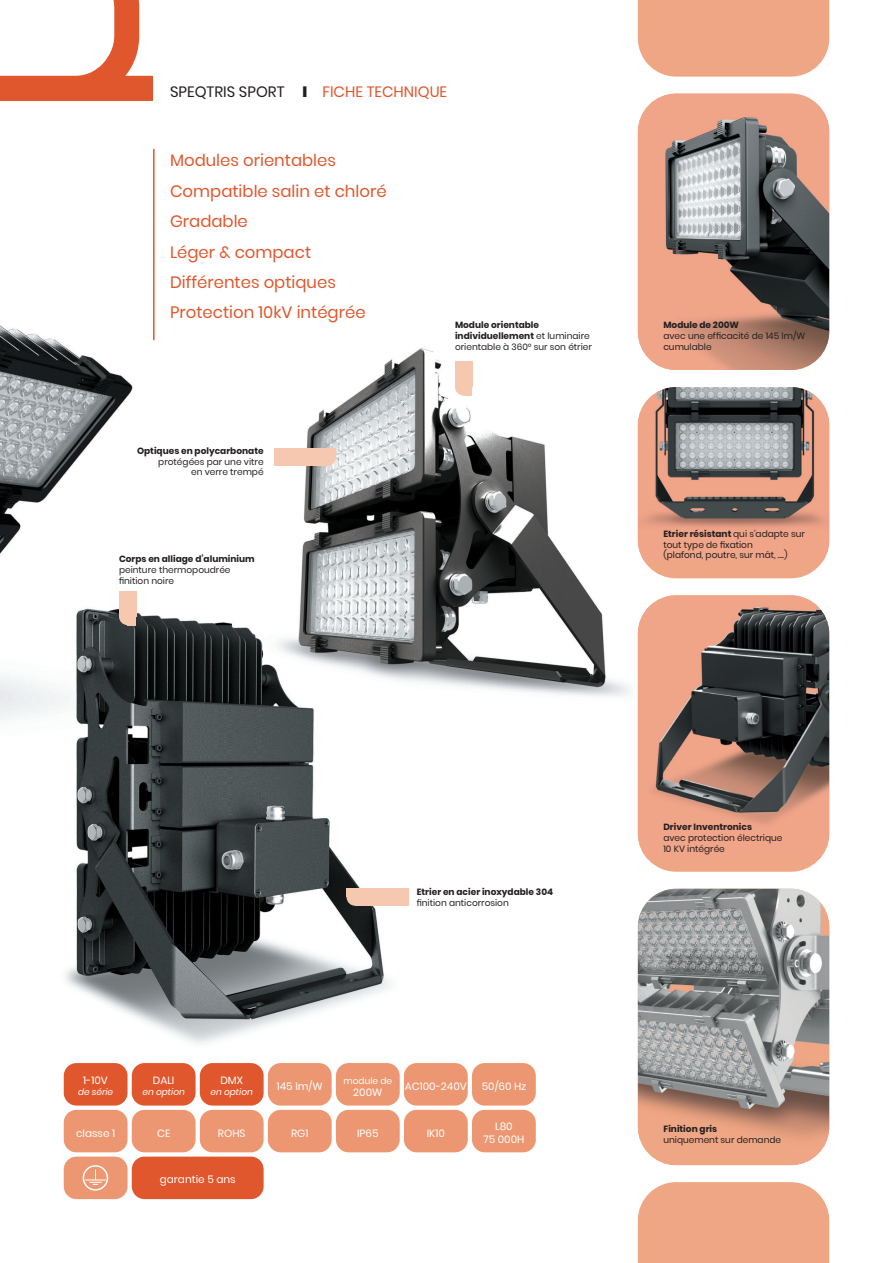
<style>
.page{position:relative;width:893px;height:1263px;background:#fff}
.page>*{position:absolute;margin:0;border:0;box-sizing:border-box;transform-origin:0 0}
.t1{font:16.5px/30.5px "Poppins";color:#e0572d}
.t2{font:15px "Poppins";color:#e0572d}
.t3{font:10.5px/12.6px "Poppins";color:#fff;text-align:center}
.t4{font:9px/10.8px "Poppins";color:#231f20}
.t5{font:700 9px "Poppins";color:#231f20}
.t6{font:italic 9px "Poppins";color:#fff}
.t7{font:9px "Poppins";color:#fff}
.s1{color:#231f20}
.s2{font-weight:900;color:#231f20}
.s3{font-weight:700}
</style>
<div class="page">
<img style="left:0;top:34px;width:830px;height:1229px">
<div style="left:463px;top:362px;width:9px;height:34px;background:#f6c8af"></div>
<div style="left:455px;top:379px;width:17px;height:17px;background:#f6c8af;border-radius:50%"></div>
<div style="left:455px;top:362px;width:17px;height:25px;background:#f6c8af"></div>
<div style="left:346px;top:889px;width:62px;height:8px;background:#f6c8af"></div>
<div style="left:346px;top:889px;width:18px;height:17px;background:#f6c8af;border-radius:50%"></div>
<div style="left:355px;top:889px;width:53px;height:17px;background:#f6c8af"></div>
<img style="left:638px;top:889px;width:191px;height:276px;border-radius:38px">
<div style="left:638px;top:595px;width:191px;height:277px;background:#efa684;border-radius:38px"></div>
<img style="left:638px;top:595px;width:191px;height:264px">
<div style="left:638px;top:387px;width:191px;height:191px;background:#efa684;border-radius:38px"></div>
<img style="left:638px;top:387px;width:191px;height:175px">
<img style="left:638px;top:94px;width:191px;height:276px;border-radius:38px">
<div style="left:638px;top:0;width:191px;height:77px;background:#efa684"></div>
<div style="left:638px;top:1182px;width:191px;height:81px;background:#efa684"></div>
<div style="left:274px;top:449px;width:62px;height:8px;background:#f6c8af"></div>
<div style="left:319px;top:449px;width:17px;height:17px;background:#f6c8af;border-radius:50%"></div>
<div style="left:274px;top:449px;width:53px;height:17px;background:#f6c8af"></div>
<hr style="left:153px;top:149px;width:2px;height:191px;background:#e0572d">
<div style="left:64px;top:1063px;width:64px;height:43px;background:#e0572d;border-radius:13px"></div>
<div style="left:132px;top:1063px;width:64px;height:43px;background:#e0572d;border-radius:13px"></div>
<div style="left:200px;top:1063px;width:64px;height:43px;background:#e0572d;border-radius:13px"></div>
<div style="left:268px;top:1063px;width:64px;height:43px;background:#ec9771;border-radius:13px"></div>
<div style="left:336px;top:1063px;width:64px;height:43px;background:#ec9771;border-radius:13px"></div>
<div style="left:404px;top:1063px;width:64px;height:43px;background:#ec9771;border-radius:13px"></div>
<div style="left:472px;top:1063px;width:64px;height:43px;background:#ec9771;border-radius:13px"></div>
<div style="left:64px;top:1110px;width:64px;height:42px;background:#ec9771;border-radius:13px"></div>
<div style="left:132px;top:1110px;width:64px;height:42px;background:#ec9771;border-radius:13px"></div>
<div style="left:200px;top:1110px;width:64px;height:42px;background:#ec9771;border-radius:13px"></div>
<div style="left:268px;top:1110px;width:64px;height:42px;background:#ec9771;border-radius:13px"></div>
<div style="left:336px;top:1110px;width:64px;height:42px;background:#ec9771;border-radius:13px"></div>
<div style="left:404px;top:1110px;width:64px;height:42px;background:#ec9771;border-radius:13px"></div>
<div style="left:472px;top:1110px;width:64px;height:42px;background:#ec9771;border-radius:13px"></div>
<div style="left:64px;top:1157px;width:64px;height:42px;background:#ec9771;border-radius:13px"></div>
<div style="left:132px;top:1157px;width:132px;height:42px;background:#e0572d;border-radius:13px"></div>
<hr style="left:85px;top:1179px;width:21px;height:2px;background:#fff">
<svg style="left:89px;top:1170px;width:13px;height:15px"></svg>
<div style="left:83px;top:1165px;width:25px;height:26px;border:2px solid #fff;border-radius:50%"></div>
<div style="left:128px;top:591px;width:8px;height:34px;background:#f6c8af"></div>
<div style="left:119px;top:608px;width:17px;height:17px;background:#f6c8af;border-radius:50%"></div>
<div style="left:119px;top:591px;width:17px;height:26px;background:#f6c8af"></div>
<svg style="left:0;top:0;width:153px;height:101px"></svg>
<h2 class="t2" style="left:170px;top:81px;width:279px"><span class="s1">SPEQTRIS SPORT</span> <span class="s2">I</span> FICHE TECHNIQUE</h2>
<h1 class="t1" style="left:170px;top:145px;width:218px">Modules orientables<br>Compatible salin et chloré<br>Gradable<br>Léger &amp; compact<br>Différentes optiques<br>Protection 10kV intégrée</h1>
<p class="t4" style="left:455px;top:320px;width:138px"><span class="s3">Module orientable individuellement</span> et luminaire orientable à 360° sur son étrier</p>
<p class="t5" style="left:663px;top:319px;width:77px">Module de 200W</p>
<p class="t4" style="left:663px;top:331px;width:143px">avec une efficacité de 145 lm/W cumulable</p>
<p class="t5" style="left:137px;top:444px;width:128px">Optiques en polycarbonate</p>
<p class="t4" style="left:158px;top:456px;width:107px;text-align:right">protégées par une vitre en verre trempé</p>
<p class="t5" style="left:119px;top:553px;width:137px">Corps en alliage d’aluminium</p>
<p class="t4" style="left:119px;top:565px;width:113px">peinture thermopoudrée finition noire</p>
<p class="t4" style="left:663px;top:528px;width:143px"><span class="s3">Etrier résistant</span> qui s’adapte sur tout type de fixation<br>(plafond, poutre, sur mât, ....)</p>
<p class="t5" style="left:663px;top:821px;width:90px">Driver Inventronics</p>
<p class="t4" style="left:663px;top:832px;width:121px">avec protection électrique<br>10 KV intégrée</p>
<p class="t5" style="left:417px;top:886px;width:138px">Etrier en acier inoxydable 304</p>
<p class="t4" style="left:417px;top:897px;width:94px">finition anticorrosion</p>
<p class="t3" style="left:83px;top:1074px;width:26px">1-10V</p>
<p class="t6" style="left:78px;top:1086px;width:37px">de série</p>
<p class="t3" style="left:153px;top:1074px;width:23px">DALI</p>
<p class="t6" style="left:142px;top:1086px;width:44px">en option</p>
<p class="t3" style="left:220px;top:1074px;width:24px">DMX</p>
<p class="t6" style="left:210px;top:1086px;width:44px">en option</p>
<p class="t3" style="left:277px;top:1080px;width:48px">145 lm/W</p>
<p class="t7" style="left:344px;top:1074px;width:50px">module de</p>
<p class="t3" style="left:353px;top:1086px;width:31px">200W</p>
<p class="t3" style="left:405px;top:1080px;width:63px">AC100-240V</p>
<p class="t3" style="left:482px;top:1080px;width:46px">50/60 Hz</p>
<p class="t3" style="left:76px;top:1127px;width:41px">classe 1</p>
<p class="t3" style="left:157px;top:1127px;width:15px">CE</p>
<p class="t3" style="left:218px;top:1127px;width:29px">ROHS</p>
<p class="t3" style="left:291px;top:1127px;width:19px">RG1</p>
<p class="t3" style="left:357px;top:1127px;width:23px">IP65</p>
<p class="t3" style="left:427px;top:1127px;width:20px">IK10</p>
<p class="t3" style="left:483px;top:1120px;width:42px">L80<br>75 000H</p>
<p class="t3" style="left:160px;top:1173px;width:77px">garantie 5 ans</p>
<p class="t5" style="left:663px;top:1123px;width:55px">Finition gris</p>
<p class="t4" style="left:663px;top:1134px;width:119px">uniquement sur demande</p>
</div>
